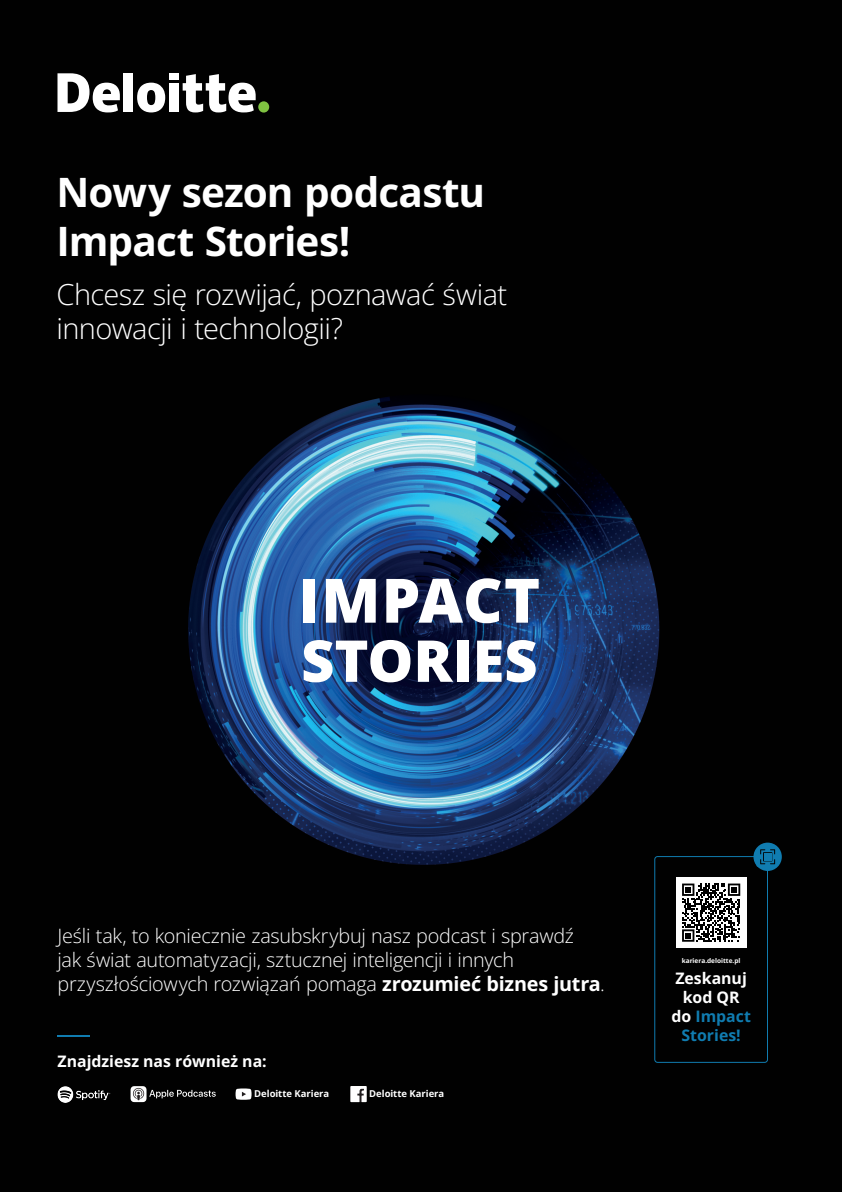
<style>
.page{position:relative;width:842px;height:1192px;background:#fff}
.page>*{position:absolute;margin:0;border:0;box-sizing:border-box;transform-origin:0 0}
.t1{font:700 40.5px/48.6px "Open Sans";letter-spacing:-.02em;color:#fff}
.t2{font:300 29px/34.8px "Open Sans";letter-spacing:-.02em;color:#fff}
.t3{font:300 19.8px/23.8px "Open Sans";letter-spacing:-.01em;color:#fff}
.t4{font:700 15.85px/19px "Open Sans";color:#fff;text-align:center}
.t5{font:700 9.5px "Open Sans";letter-spacing:-.005em;color:#fff}
.t6{font:700 6.5px "Open Sans";color:#fff}
.s1{font-weight:700}
.s2{color:#107cb0}
</style>
<div class="page">
<img style="left:0;top:0;width:842px;height:1192px">
<div style="left:258px;top:101px;width:11px;height:12px;background:#7fc241;border-radius:50%"></div>
<div style="left:124px;top:73px;width:9px;height:39px;background:#fff"></div>
<svg style="left:137px;top:83px;width:28px;height:29px"></svg>
<div style="left:169px;top:83px;width:10px;height:29px;background:#fff"></div>
<div style="left:169px;top:73px;width:10px;height:6px;background:#fff"></div>
<svg style="left:183px;top:74px;width:73px;height:38px"></svg>
<svg style="left:57px;top:73px;width:63px;height:39px"></svg>
<hr style="left:57px;top:1035px;width:33px;height:2px;background:#107cb0">
<img style="left:58px;top:1086px;width:53px;height:16px">
<svg style="left:131px;top:1086px;width:85px;height:16px"></svg>
<svg style="left:236px;top:1088px;width:16px;height:12px"></svg>
<svg style="left:351px;top:1086px;width:15px;height:16px"></svg>
<div style="left:303px;top:579px;width:12px;height:44px;background:#fff"></div>
<svg style="left:326px;top:579px;width:50px;height:44px"></svg>
<svg style="left:386px;top:578px;width:153px;height:45px"></svg>
<svg style="left:304px;top:640px;width:106px;height:42px"></svg>
<svg style="left:418px;top:641px;width:35px;height:41px"></svg>
<div style="left:457px;top:641px;width:11px;height:41px;background:#fff"></div>
<svg style="left:477px;top:641px;width:24px;height:41px"></svg>
<svg style="left:507px;top:640px;width:29px;height:42px"></svg>
<svg style="left:654px;top:843px;width:128px;height:220px;background:#1d2224"></svg>
<p class="t1" style="left:56px;top:167px;width:430px">Nowy sezon podcastu<br>Impact Stories!</p>
<p class="t2" style="left:56px;top:276px;width:452px">Chcesz się rozwijać, poznawać świat innowacji i technologii?</p>
<p class="t3" style="left:57px;top:924px;width:549px">Jeśli tak, to koniecznie zasubskrybuj nasz podcast i sprawdź<br>jak świat automatyzacji, sztucznej inteligencji i innych przyszłościowych rozwiązań pomaga <span class="s1">zrozumieć biznes jutra</span>.</p>
<p class="t4" style="left:57px;top:1052px;width:211px">Znajdziesz nas również na:</p>
<p class="t5" style="left:254px;top:1087px;width:76px">Deloitte Kariera</p>
<p class="t5" style="left:369px;top:1087px;width:76px">Deloitte Kariera</p>
<p class="t6" style="left:682px;top:956px;width:60px">kariera.deloitte.pl</p>
<p class="t4" style="left:671px;top:969px;width:81px">Zeskanuj kod QR do <span class="s2">Impact<br>Stories!</span></p>
</div>
